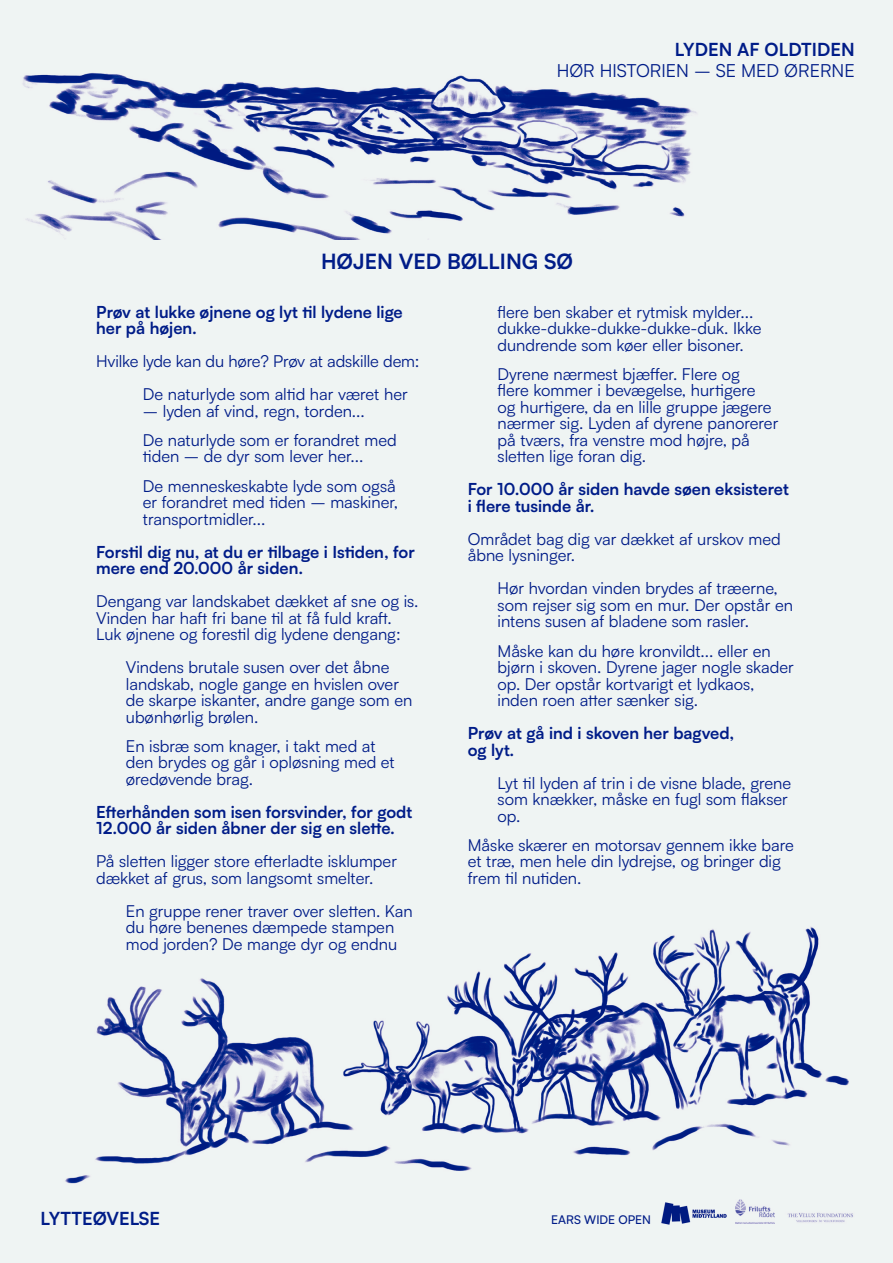
<style>
.page{position:relative;width:893px;height:1263px;background:#fff}
.page>*{position:absolute;margin:0;border:0;box-sizing:border-box;transform-origin:0 0}
.Medium_overskrift{font:700 21px "Satoshi";color:#001c88}
.Regular_overskrift{font:18px "Satoshi";color:#001c88}
.Regular_overskrift-2{font:700 18px "Satoshi";color:#001c88}
.Medium_overskrift-2{font:700 18px "Satoshi";color:#001c88}
.Punkter{font:16.5px/16.5px "Satoshi";color:#001c88}
.Brød{font:16.5px/16.5px "Satoshi";color:#001c88}
.Brød-2{font:700 16.5px/16.5px "Satoshi";color:#001c88}
.Medium_overskrift-3{font:500 12px "Satoshi";color:#001c88}
</style>
<div class="page">
<div style="left:1px;top:0;width:892px;height:1263px;background:#eff4f3"></div>
<img style="left:22px;top:72px;width:675px;height:168px">
<img style="left:65px;top:926px;width:784px;height:258px">
<img style="left:736px;top:1200px;width:39px;height:24px">
<img style="left:787px;top:1213px;width:66px;height:10px">
<img style="left:662px;top:1203px;width:65px;height:22px">
<p class="Regular_overskrift-2" style="left:675px;top:37px;width:181px">LYDEN AF OLDTIDEN</p>
<p class="Regular_overskrift" style="left:557px;top:59px;width:299px">HØR HISTORIEN – SE MED ØRERNE</p>
<p class="Medium_overskrift" style="left:321px;top:246px;width:253px">HØJEN VED BØLLING SØ</p>
<p class="Brød-2" style="left:96px;top:302px;width:308px">Prøv at lukke øjnene og lyt til lydene lige her på højen.</p>
<p class="Brød" style="left:96px;top:352px;width:325px">Hvilke lyde kan du høre? Prøv at adskille dem:</p>
<p class="Punkter" style="left:143px;top:385px;width:266px">De naturlyde som altid har været her</p>
<p class="Punkter" style="left:143px;top:402px;width:224px">– lyden af vind, regn, torden...</p>
<p class="Punkter" style="left:143px;top:431px;width:255px">De naturlyde som er forandret med tiden – de dyr som lever her...</p>
<p class="Punkter" style="left:143px;top:477px;width:257px">De menneskeskabte lyde som også er forandret med tiden – maskiner, transportmidler...</p>
<p class="Brød-2" style="left:96px;top:542px;width:320px">Forstil dig nu, at du er tilbage i Istiden, for mere end 20.000 år siden.</p>
<p class="Brød" style="left:96px;top:592px;width:324px">Dengang var landskabet dækket af sne og is.<br>Vinden har haft fri bane til at få fuld kraft.<br>Luk øjnene og forestil dig lydene dengang:</p>
<p class="Punkter" style="left:126px;top:658px;width:288px">Vindens brutale susen over det åbne landskab, nogle gange en hvislen over de skarpe iskanter, andre gange som en ubønhørlig brølen.</p>
<p class="Punkter" style="left:126px;top:737px;width:270px">En isbræ som knager, i takt med at den brydes og går i opløsning med et øredøvende brag.</p>
<p class="Brød-2" style="left:96px;top:803px;width:318px">Efterhånden som isen forsvinder, for godt<br>12.000 år siden åbner der sig en slette.</p>
<p class="Brød" style="left:96px;top:852px;width:302px">På sletten ligger store efterladte isklumper dækket af grus, som langsomt smelter.</p>
<p class="Punkter" style="left:126px;top:902px;width:288px">En gruppe rener traver over sletten. Kan du høre benenes dæmpede stampen mod jorden? De mange dyr og endnu</p>
<p class="Punkter" style="left:497px;top:303px;width:265px">flere ben skaber et rytmisk mylder... dukke-dukke-dukke-dukke-duk. Ikke dundrende som køer eller bisoner.</p>
<p class="Punkter" style="left:497px;top:365px;width:282px">Dyrene nærmest bjæffer. Flere og<br>flere kommer i bevægelse, hurtigere<br>og hurtigere, da en lille gruppe jægere nærmer sig. Lyden af dyrene panorerer på tværs, fra venstre mod højre, på sletten lige foran dig.</p>
<p class="Brød-2" style="left:468px;top:480px;width:323px">For 10.000 år siden havde søen eksisteret i flere tusinde år.</p>
<p class="Brød" style="left:468px;top:530px;width:314px">Området bag dig var dækket af urskov med åbne lysninger.</p>
<p class="Punkter" style="left:497px;top:579px;width:297px">Hør hvordan vinden brydes af træerne, som rejser sig som en mur. Der opstår en intens susen af bladene som rasler.</p>
<p class="Punkter" style="left:497px;top:642px;width:298px">Måske kan du høre kronvildt... eller en bjørn i skoven. Dyrene jager nogle skader op. Der opstår kortvarigt et lydkaos, inden roen atter sænker sig.</p>
<p class="Brød-2" style="left:468px;top:724px;width:268px">Prøv at gå ind i skoven her bagved, og lyt.</p>
<p class="Punkter" style="left:497px;top:774px;width:295px">Lyt til lyden af trin i de visne blade, grene som knækker, måske en fugl som flakser op.</p>
<p class="Punkter" style="left:468px;top:836px;width:328px">Måske skærer en motorsav gennem ikke bare et træ, men hele din lydrejse, og bringer dig frem til nutiden.</p>
<p class="Medium_overskrift-2" style="left:40px;top:1205px;width:121px">LYTTEØVELSE</p>
<p class="Medium_overskrift-3" style="left:551px;top:1211px;width:101px">EARS WIDE OPEN</p>
</div>
